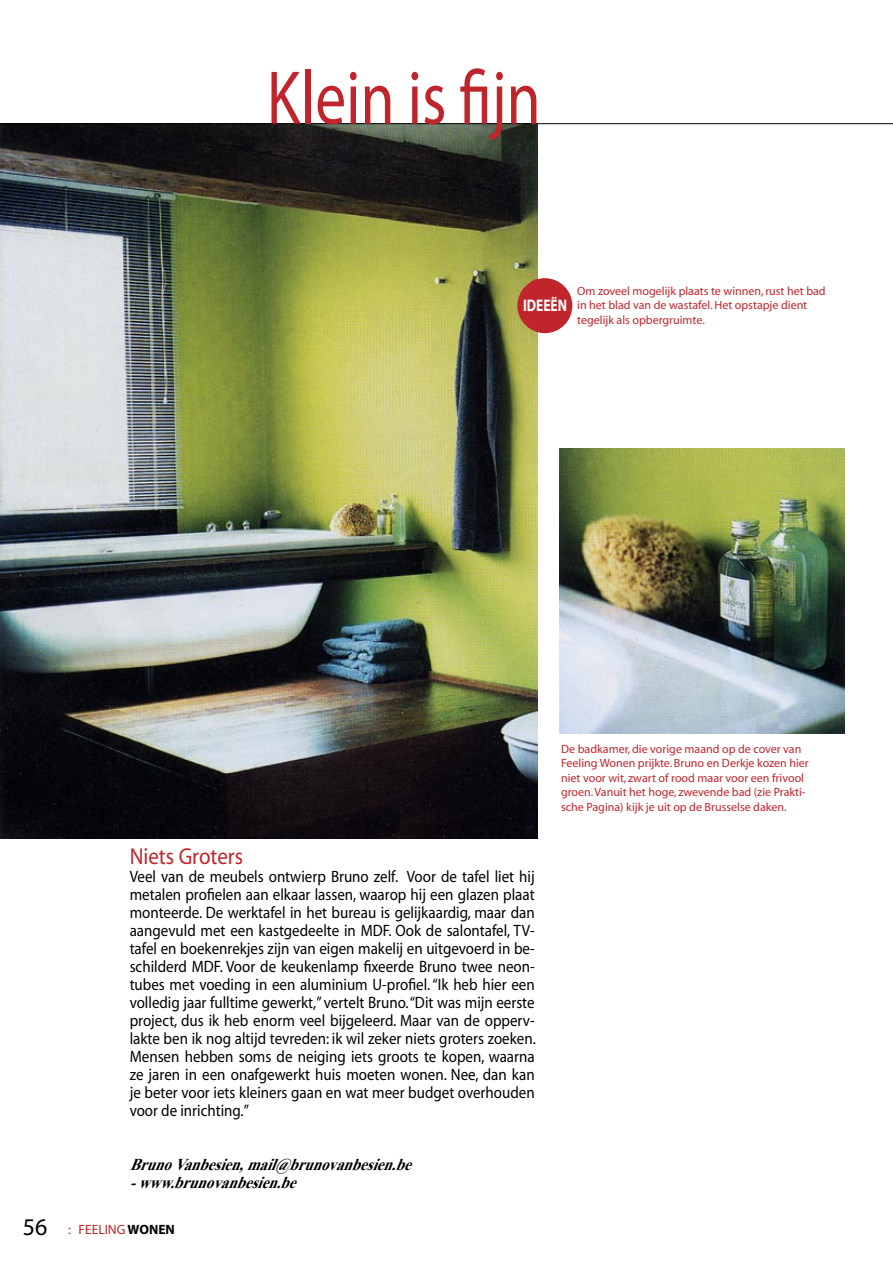
<style>
.page{position:relative;width:893px;height:1263px;background:#fff}
.page>*{position:absolute;margin:0;border:0;box-sizing:border-box;transform-origin:0 0}
.t1{font:76.8px "Myriad Pro";color:#c0252c;scale:.8 1}
.t2{font:24px "Myriad";color:#000}
.t3{font:23.1px "Myriad";color:#c0252c;scale:.91 1}
.t4{font:700 16.8px "Myriad";color:#fff;scale:.8 1}
.t5{font:16.5px/18px "Myriad";color:#000;text-align:justify;scale:.91 1}
.t6{font:italic 700 16.5px "Times New Roman";color:#000;scale:.91 1}
.t7{font:13.5px "Myriad";color:#c0252c}
.t8{font:12px/14.4px "Myriad";color:#c0252c}
.s1{font-weight:700;color:#000}
</style>
<div class="page">
<img style="left:0;top:124px;width:537px;height:715px">
<hr style="left:0;top:123px;width:893px;height:1px;background:#000">
<img style="left:560px;top:449px;width:285px;height:284px">
<div style="left:517px;top:278px;width:55px;height:55px;background:#c0252c;border-radius:50%"></div>
<p class="t1" style="left:267px;top:56px;width:344px">Klein is fijn</p>
<p class="t4" style="left:523px;top:297px;width:57px">IDEEËN</p>
<p class="t8" style="left:577px;top:284px;width:250px">Om zoveel mogelijk plaats te winnen, rust het bad in het blad van de wastafel. Het opstapje dient tegelijk als opbergruimte.</p>
<p class="t3" style="left:130px;top:845px;width:126px">Niets Groters</p>
<p class="t5" style="left:130px;top:868px;width:448px">Veel van de meubels ontwierp Bruno zelf. Voor de tafel liet hij metalen profielen aan elkaar lassen, waarop hij een glazen plaat monteerde. De werktafel in het bureau is gelijkaardig, maar dan aangevuld met een kastgedeelte in MDF. Ook de salontafel, TV&shy;tafel en boekenrekjes zijn van eigen makelij en uitgevoerd in be&shy;schilderd MDF. Voor de keukenlamp fixeerde Bruno twee neon&shy;tubes met voeding in een aluminium U-profiel. “Ik heb hier een volledig jaar fulltime gewerkt,” vertelt Bruno. “Dit was mijn eerste project, dus ik heb enorm veel bijgeleerd. Maar van de opperv&shy;lakte ben ik nog altijd tevreden: ik wil zeker niets groters zoeken.<br>Mensen hebben soms de neiging iets groots te kopen, waarna ze jaren in een onafgewerkt huis moeten wonen. Nee, dan kan je beter voor iets kleiners gaan en wat meer budget overhouden voor de inrichting.”</p>
<p class="t6" style="left:130px;top:1153px;width:320px">BrunoVanbesien,mail@brunovanbesien.be</p>
<p class="t6" style="left:130px;top:1171px;width:193px">-www.brunovanbesien.be</p>
<p class="t2" style="left:23px;top:1215px;width:26px">56</p>
<p class="t7" style="left:68px;top:1222px;width:108px">: FEELING <span class="s1">WONEN</span></p>
<p class="t8" style="left:561px;top:742px;width:249px">De badkamer, die vorige maand op de cover van Feeling Wonen prijkte. Bruno en Derkje kozen hier niet voor wit, zwart of rood maar voor een frivool groen. Vanuit het hoge, zwevende bad (zie Prakti&shy;sche Pagina) kijk je uit op de Brusselse daken.</p>
</div>
